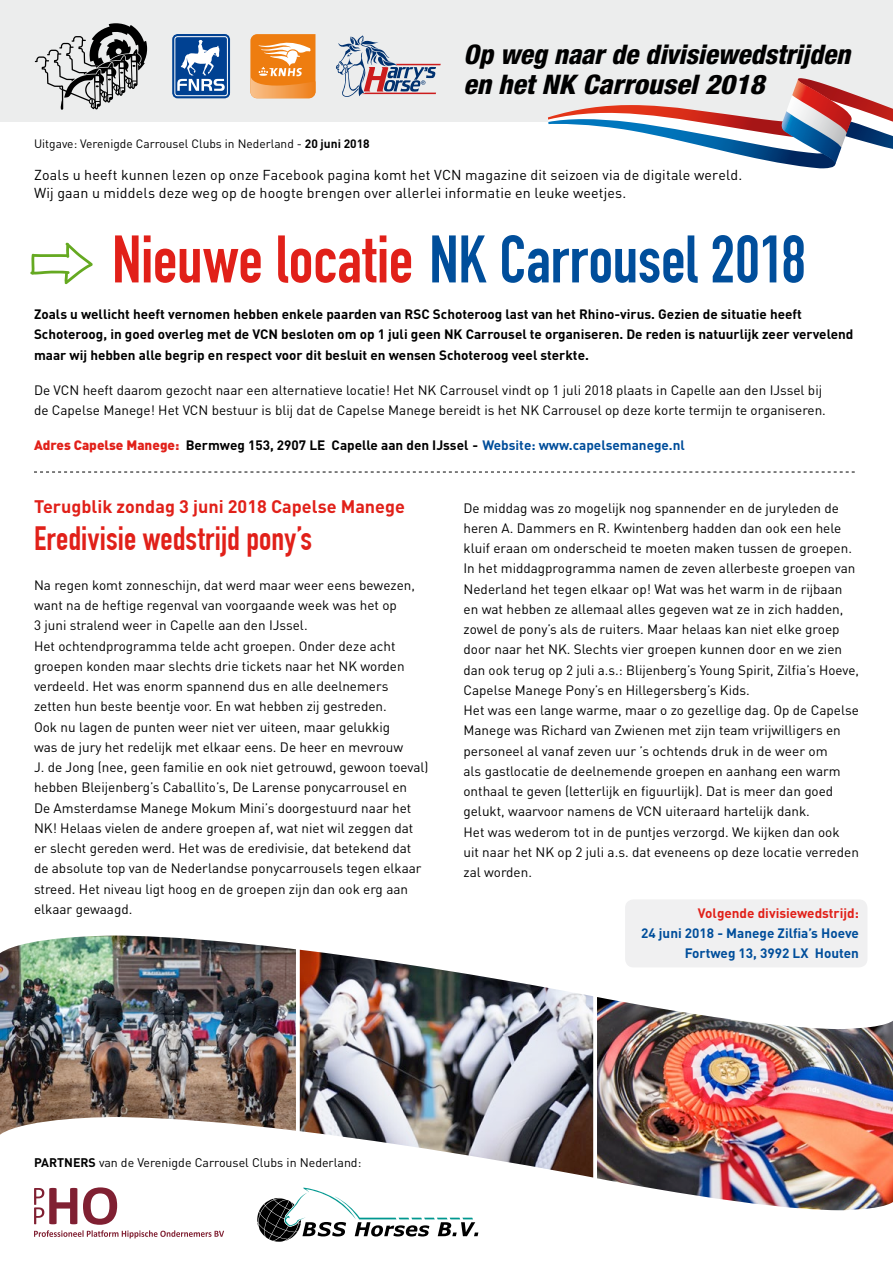
<style>
.page{position:relative;width:893px;height:1263px;background:#fff}
.page>*{position:absolute;margin:0;border:0;box-sizing:border-box;transform-origin:0 0}
.t1{font:700 66px "DIN Condensed";letter-spacing:-.005em;color:#004e9b}
.t2{font:700 33px "DIN Condensed";color:#e12019}
.t3{font:italic 800 condensed 27px "Helvetica Neue";color:#000}
.t4{font:700 18px "DIN";color:#e12019}
.t5{font:14.25px "DIN";letter-spacing:.01em;color:#000}
.t6{font:13.5px/20.2px "DIN";color:#000}
.t7{font:700 13.5px/20.2px "DIN";color:#000}
.t8{font:700 13.5px "DIN";color:#004e9b}
.t9{font:700 13.5px "DIN";color:#e12019}
.t10{font:12.3px "DIN";color:#000}
.t11{font:12px "DIN";color:#000}
.s1{font-weight:700}
.s2{font-family:"PW New Arrows";font-weight:400;color:#65a921}
.s3{color:#e12019}
.s4{font-weight:900;color:#e12019}
.s5{color:#004e9b}
</style>
<div class="page">
<svg style="left:34px;top:1187px;width:190px;height:51px"></svg>
<img style="left:0;top:935px;width:296px;height:199px">
<img style="left:300px;top:950px;width:293px;height:227px">
<img style="left:597px;top:997px;width:296px;height:213px">
<svg style="left:257px;top:1187px;width:221px;height:55px"></svg>
<div style="left:625px;top:899px;width:242px;height:68px;background:#f0f0f1;border-radius:9px"></div>
<div style="left:0;top:0;width:893px;height:121px;background:#eceded"></div>
<div style="left:172px;top:34px;width:58px;height:64px;border:6px solid #004192;border-radius:3px"></div>
<div style="left:174px;top:36px;width:54px;height:60px;border:1px solid #fff;border-radius:3px"></div>
<svg style="left:177px;top:40px;width:48px;height:51px;background:#537fb5"></svg>
<svg style="left:250px;top:34px;width:65px;height:64px;background:#f19944"></svg>
<svg style="left:336px;top:35px;width:105px;height:62px"></svg>
<svg style="left:35px;top:23px;width:112px;height:87px"></svg>
<svg style="left:548px;top:78px;width:345px;height:90px"></svg>
<svg style="left:34px;top:472px;width:821px;height:1px"></svg>
<p class="t11" style="left:34px;top:136px;width:337px">Uitgave: Verenigde Carrousel Clubs in Nederland - <span class="s1">20 juni 2018</span></p>
<p class="t3" style="left:463px;top:38px;width:388px">Op weg naar de divisiewedstrijden</p>
<p class="t3" style="left:463px;top:67px;width:303px">en het NK Carrousel 2018</p>
<p class="t5" style="left:34px;top:166px;width:710px">Zoals u heeft kunnen lezen op onze Facebook pagina komt het VCN magazine dit seizoen via de digitale wereld.</p>
<p class="t5" style="left:34px;top:184px;width:594px">Wij gaan u middels deze weg op de hoogte brengen over allerlei informatie en leuke weetjes.</p>
<p class="t1" style="left:34px;top:221px;width:773px"><span class="s2">P</span> <span class="s3">Nieuwe locatie</span> NK Carrousel 2018</p>
<p class="t7" style="left:34px;top:304px;width:821px">Zoals u wellicht heeft vernomen hebben enkele paarden van RSC Schoteroog last van het Rhino-virus. Gezien de situatie heeft<br>Schoteroog, in goed overleg met de VCN besloten om op 1 juli geen NK Carrousel te organiseren. De reden is natuurlijk zeer vervelend maar wij hebben alle begrip en respect voor dit besluit en wensen Schoteroog veel sterkte.</p>
<p class="t6" style="left:34px;top:380px;width:793px">De VCN heeft daarom gezocht naar een alternatieve locatie! Het NK Carrousel vindt op 1 juli 2018 plaats in Capelle aan den IJssel bij de Capelse Manege! Het VCN bestuur is blij dat de Capelse Manege bereidt is het NK Carrousel op deze korte termijn te organiseren.</p>
<p class="t7" style="left:34px;top:435px;width:652px"><span class="s4">Adres Capelse Manege:</span> Bermweg 153, 2907 LE Capelle aan den IJssel - <span class="s5">Website: www.capelsemanege.nl</span></p>
<p class="t4" style="left:34px;top:494px;width:372px">Terugblik zondag 3 juni 2018 Capelse Manege</p>
<p class="t2" style="left:34px;top:519px;width:280px">Eredivisie wedstrijd pony’s</p>
<p class="t6" style="left:34px;top:574px;width:382px">Na regen komt zonneschijn, dat werd maar weer eens bewezen, want na de heftige regenval van voorgaande week was het op<br>3 juni stralend weer in Capelle aan den IJssel.</p>
<p class="t6" style="left:34px;top:635px;width:396px">Het ochtendprogramma telde acht groepen. Onder deze acht groepen konden maar slechts drie tickets naar het NK worden verdeeld. Het was enorm spannend dus en alle deelnemers zetten hun beste beentje voor. En wat hebben zij gestreden.<br>Ook nu lagen de punten weer niet ver uiteen, maar gelukkig<br>was de jury het redelijk met elkaar eens. De heer en mevrouw<br>J. de Jong (nee, geen familie en ook niet getrouwd, gewoon toeval) hebben Bleijenberg’s Caballito’s, De Larense ponycarrousel en<br>De Amsterdamse Manege Mokum Mini’s doorgestuurd naar het NK! Helaas vielen de andere groepen af, wat niet wil zeggen dat er slecht gereden werd. Het was de eredivisie, dat betekend dat de absolute top van de Nederlandse ponycarrousels tegen elkaar streed. Het niveau ligt hoog en de groepen zijn dan ook erg aan elkaar gewaagd.</p>
<p class="t6" style="left:463px;top:497px;width:397px">De middag was zo mogelijk nog spannender en de juryleden de heren A. Dammers en R. Kwintenberg hadden dan ook een hele kluif eraan om onderscheid te moeten maken tussen de groepen.<br>In het middagprogramma namen de zeven allerbeste groepen van Nederland het tegen elkaar op! Wat was het warm in de rijbaan en wat hebben ze allemaal alles gegeven wat ze in zich hadden, zowel de pony’s als de ruiters. Maar helaas kan niet elke groep door naar het NK. Slechts vier groepen kunnen door en we zien dan ook terug op 2 juli a.s.: Blijenberg’s Young Spirit, Zilfia’s Hoeve, Capelse Manege Pony’s en Hillegersberg’s Kids.</p>
<p class="t6" style="left:463px;top:700px;width:397px">Het was een lange warme, maar o zo gezellige dag. Op de Capelse Manege was Richard van Zwienen met zijn team vrijwilligers en personeel al vanaf zeven uur ’s ochtends druk in de weer om<br>als gastlocatie de deelnemende groepen en aanhang een warm onthaal te geven (letterlijk en figuurlijk). Dat is meer dan goed gelukt, waarvoor namens de VCN uiteraard hartelijk dank.</p>
<p class="t6" style="left:463px;top:821px;width:378px">Het was wederom tot in de puntjes verzorgd. We kijken dan ook</p>
<p class="t6" style="left:463px;top:841px;width:397px">uit naar het NK op 2 juli a.s. dat eveneens op deze locatie verreden zal worden.</p>
<p class="t9" style="left:698px;top:904px;width:162px">Volgende divisiewedstrijd:</p>
<p class="t8" style="left:641px;top:924px;width:219px">24 juni 2018 - Manege Zilfia’s Hoeve</p>
<p class="t8" style="left:685px;top:944px;width:176px">Fortweg 13, 3992 LX Houten</p>
<p class="t10" style="left:34px;top:1155px;width:329px"><span class="s1">PARTNERS</span> van de Verenigde Carrousel Clubs in Nederland:</p>
</div>
